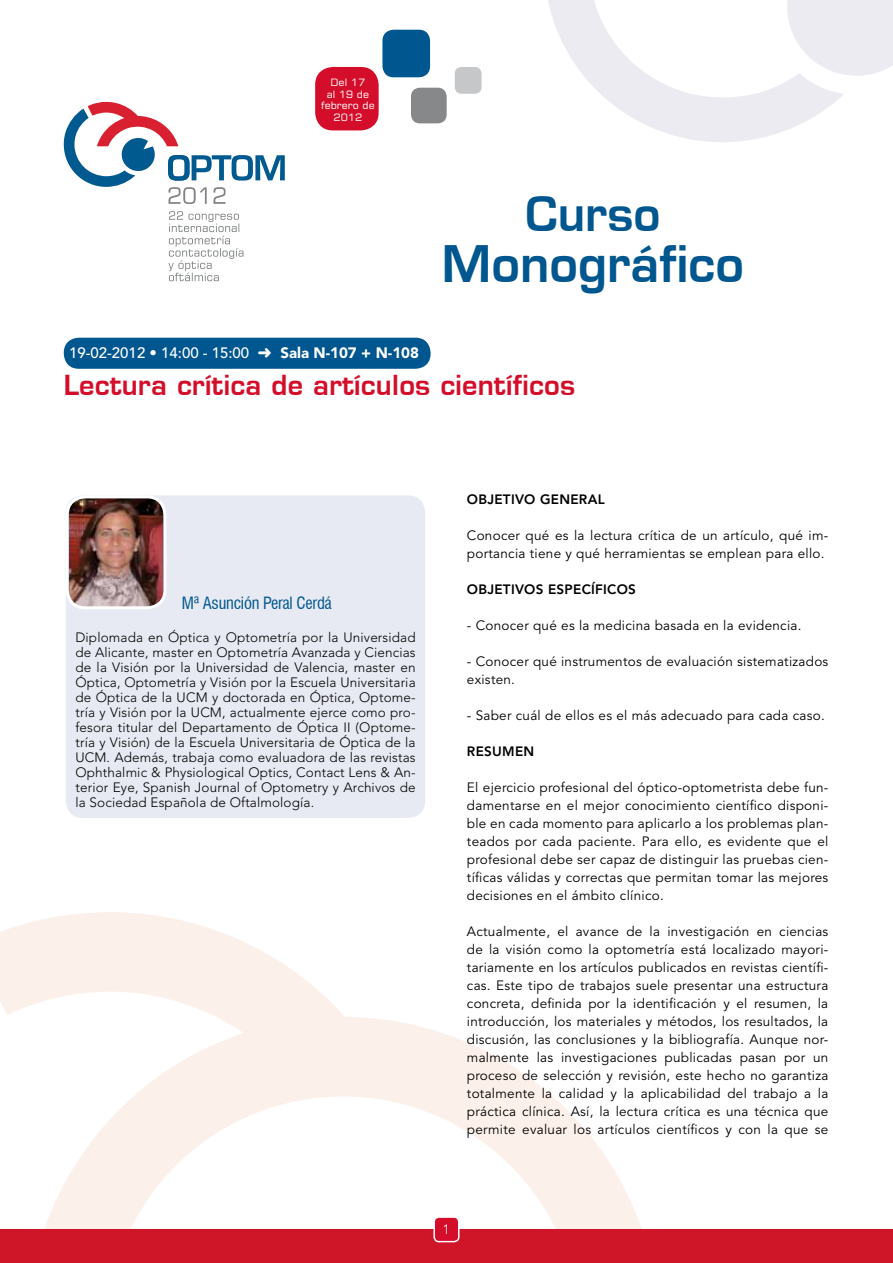
<style>
.page{position:relative;width:893px;height:1263px;background:#fff}
.page>*{position:absolute;margin:0;border:0;box-sizing:border-box;transform-origin:0 0}
.t1{font:49.2px "Square 721 Dm Normal";color:#00568e}
.t2{font:46.5px "Square 721 Dm Normal";color:#00568e}
.t3{font:27px "Square 721 Dm Normal";letter-spacing:.01em;color:#d40e2a}
.t4{font:condensed 16.5px "Swiss 721 BT";letter-spacing:-.015em;color:#00568e}
.t5{font:500 15px "Avenir";color:#fff}
.t6{font:13.5px/18px "Avenir";letter-spacing:.02em;color:#000}
.t7{font:300 13.5px/15px "Avenir";letter-spacing:.01em;color:#000;text-align:justify}
.t8{font:800 13.5px "Avenir";letter-spacing:.02em;color:#000}
.t9{font:300 13.5px "Avenir";color:#fff}
.t10{font:10.2px/11.7px "Square 721";color:#fff;text-align:center;scale:1.05 1}
.s1{font-weight:900}
</style>
<div class="page">
<svg style="left:548px;top:0;width:345px;height:142px"></svg>
<svg style="left:0;top:912px;width:642px;height:317px"></svg>
<div style="left:0;top:1229px;width:893px;height:34px;background:#ce1628"></div>
<svg style="left:64px;top:102px;width:221px;height:102px"></svg>
<svg style="left:168px;top:211px;width:76px;height:70px"></svg>
<div style="left:66px;top:495px;width:359px;height:323px;background:#e7eaf2;border-radius:17px"></div>
<img style="left:69px;top:497px;width:93px;height:111px">
<div style="left:66px;top:495px;width:100px;height:114px;border:3px solid #fff;border-radius:18px"></div>
<div style="left:315px;top:67px;width:64px;height:63px;background:#d40e2a;border-radius:18px"></div>
<div style="left:382px;top:30px;width:48px;height:47px;background:#00568e;border-radius:11px"></div>
<div style="left:411px;top:88px;width:36px;height:35px;background:#87888a;border-radius:9px"></div>
<div style="left:455px;top:67px;width:26px;height:27px;background:#c6c7c8;border-radius:7px"></div>
<div style="left:434px;top:1217px;width:25px;height:24px;background:#d40e2a;border-radius:5px"></div>
<div style="left:433px;top:1216px;width:26px;height:26px;border:1px solid #fff;border-radius:5px"></div>
<div style="left:64px;top:338px;width:367px;height:31px;background:#00568e;border-radius:15px"></div>
<p class="t10" style="left:321px;top:76px;width:53px">Del 17<br>al 19 de febrero de<br>2012</p>
<p class="t5" style="left:69px;top:344px;width:351px">19-02-2012 • 14:00 - 15:00 ➜ <span class="s1">Sala N-107 + N-108</span></p>
<h2 class="t2" style="left:526px;top:185px;width:136px">Curso</h2>
<h1 class="t1" style="left:442px;top:233px;width:304px">Monográfico</h1>
<h3 class="t3" style="left:64px;top:368px;width:513px">Lectura crítica de artículos científicos</h3>
<p class="t4" style="left:182px;top:593px;width:152px">Mª Asunción Peral Cerdá</p>
<p class="t7" style="left:75px;top:630px;width:342px">Diplomada en Óptica y Optometría por la Universidad de Alicante, master en Optometría Avanzada y Ciencias de la Visión por la Universidad de Valencia, master en Óptica, Optometría y Visión por la Escuela Universitaria de Óptica de la UCM y doctorada en Óptica, Optome&shy;tría y Visión por la UCM, actualmente ejerce como pro&shy;fesora titular del Departamento de Óptica II (Optome&shy;tría y Visión) de la Escuela Universitaria de Óptica de la UCM. Además, trabaja como evaluadora de las revistas Ophthalmic &amp; Physiological Optics, Contact Lens &amp; An&shy;terior Eye, Spanish Journal of Optometry y Archivos de la Sociedad Española de Oftalmología.</p>
<p class="t8" style="left:467px;top:491px;width:139px">OBJETIVO GENERAL</p>
<p class="t6" style="left:467px;top:527px;width:363px">Conocer qué es la lectura crítica de un artículo, qué im&shy;portancia tiene y qué herramientas se emplean para ello.</p>
<p class="t8" style="left:467px;top:581px;width:171px">OBJETIVOS ESPECÍFICOS</p>
<p class="t6" style="left:467px;top:617px;width:336px">- Conocer qué es la medicina basada en la evidencia.</p>
<p class="t6" style="left:467px;top:653px;width:363px">- Conocer qué instrumentos de evaluación sistematizados existen.</p>
<p class="t6" style="left:467px;top:707px;width:359px">- Saber cuál de ellos es el más adecuado para cada caso.</p>
<p class="t8" style="left:467px;top:743px;width:69px">RESUMEN</p>
<p class="t6" style="left:467px;top:779px;width:363px;text-align:justify">El ejercicio profesional del óptico-optometrista debe fun&shy;damentarse en el mejor conocimiento científico disponi&shy;ble en cada momento para aplicarlo a los problemas plan&shy;teados por cada paciente. Para ello, es evidente que el profesional debe ser capaz de distinguir las pruebas cien&shy;tíficas válidas y correctas que permitan tomar las mejores decisiones en el ámbito clínico.</p>
<p class="t6" style="left:467px;top:923px;width:363px;text-align:justify">Actualmente, el avance de la investigación en ciencias de la visión como la optometría está localizado mayori&shy;tariamente en los artículos publicados en revistas científi&shy;cas. Este tipo de trabajos suele presentar una estructura concreta, definida por la identificación y el resumen, la introducción, los materiales y métodos, los resultados, la discusión, las conclusiones y la bibliografía. Aunque nor&shy;malmente las investigaciones publicadas pasan por un proceso de selección y revisión, este hecho no garantiza totalmente la calidad y la aplicabilidad del trabajo a la práctica clínica. Así, la lectura crítica es una técnica que permite evaluar los artículos científicos y con la que se</p>
<p class="t9" style="left:443px;top:1222px;width:9px">1</p>
</div>
